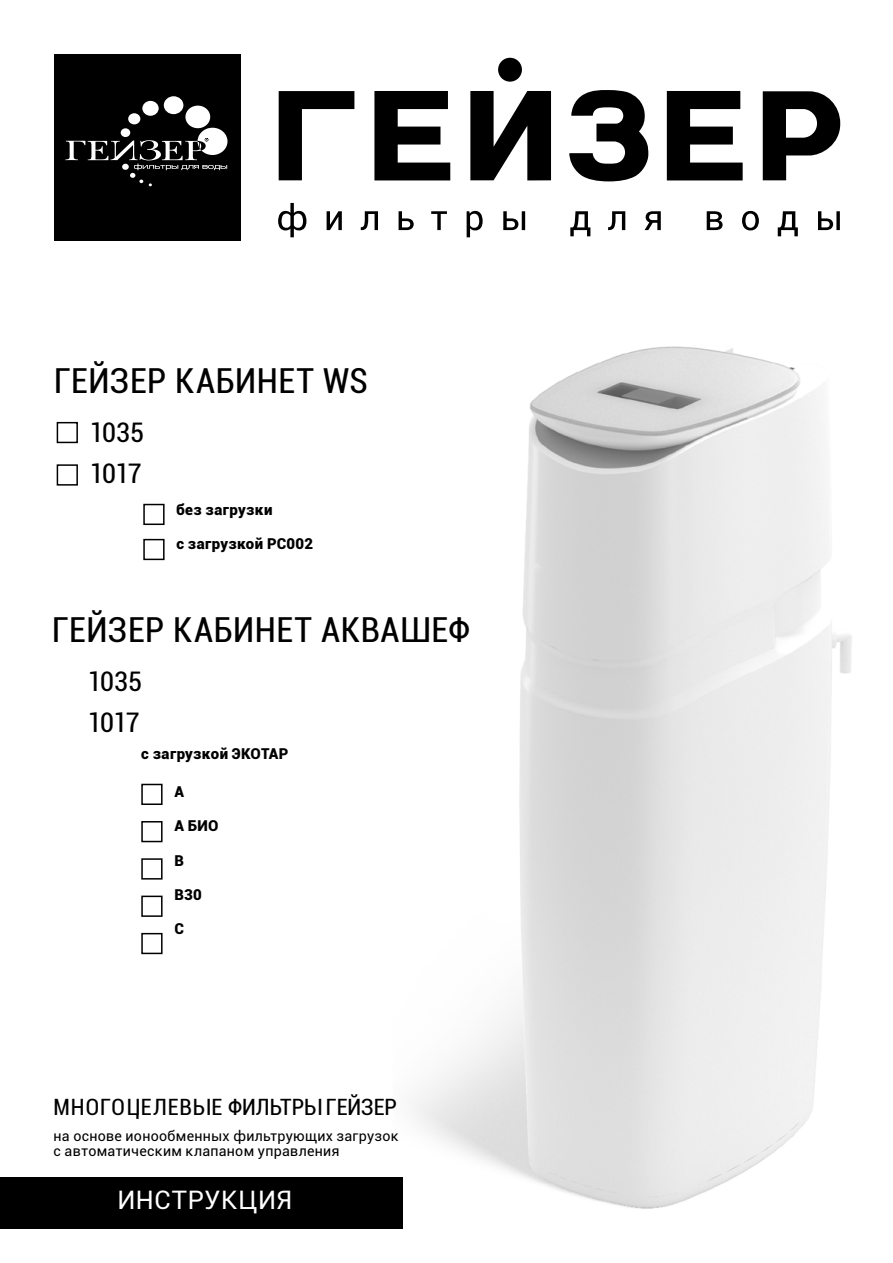
<style>
.page{position:relative;width:893px;height:1263px;background:#fff}
.page>*{position:absolute;margin:0;border:0;box-sizing:border-box;transform-origin:0 0}
.t1{font:condensed 34.5px "Roboto";letter-spacing:.015em;color:#000}
.t2{font:condensed 27px "Roboto";letter-spacing:-.04em;color:#000}
.t3{font:25.5px "Roboto";letter-spacing:.03em;color:#fff}
.t4{font:condensed 22.5px "Roboto";letter-spacing:.005em;color:#000}
.t5{font:900 15px "Roboto";letter-spacing:.02em;color:#000}
.t6{font:14.25px "Roboto";letter-spacing:.02em;color:#000}
</style>
<div class="page">
<img style="left:0;top:54px;width:852px;height:1175px">
<div style="left:54px;top:54px;width:186px;height:186px;background:#000"></div>
<div style="left:57px;top:422px;width:21px;height:21px;background:#fff;border:2px solid #000"></div>
<div style="left:57px;top:464px;width:21px;height:22px;background:#fff;border:2px solid #000"></div>
<div style="left:143px;top:504px;width:22px;height:21px;background:#fff;border:2px solid #000"></div>
<div style="left:141px;top:784px;width:22px;height:21px;background:#fff;border:2px solid #000"></div>
<div style="left:141px;top:858px;width:22px;height:21px;background:#fff;border:2px solid #000"></div>
<div style="left:143px;top:539px;width:22px;height:21px;background:#fff;border:2px solid #000"></div>
<div style="left:141px;top:821px;width:22px;height:21px;background:#fff;border:2px solid #000"></div>
<div style="left:141px;top:896px;width:22px;height:21px;background:#fff;border:2px solid #000"></div>
<div style="left:141px;top:933px;width:22px;height:21px;background:#fff;border:2px solid #000"></div>
<div style="left:0;top:1177px;width:403px;height:51px;background:#000"></div>
<div style="left:489px;top:60px;width:24px;height:24px;background:#fff;border-radius:50%"></div>
<div style="left:498px;top:58px;width:24px;height:24px;background:#000;border-radius:50%"></div>
<svg style="left:264px;top:91px;width:90px;height:92px"></svg>
<svg style="left:460px;top:91px;width:91px;height:92px"></svg>
<svg style="left:562px;top:90px;width:86px;height:94px"></svg>
<svg style="left:661px;top:91px;width:82px;height:92px"></svg>
<svg style="left:362px;top:91px;width:88px;height:92px"></svg>
<svg style="left:760px;top:91px;width:80px;height:92px"></svg>
<svg style="left:264px;top:203px;width:42px;height:37px"></svg>
<svg style="left:313px;top:211px;width:29px;height:22px"></svg>
<svg style="left:348px;top:211px;width:30px;height:22px"></svg>
<svg style="left:387px;top:211px;width:27px;height:22px"></svg>
<svg style="left:420px;top:211px;width:27px;height:22px"></svg>
<svg style="left:457px;top:211px;width:26px;height:29px"></svg>
<svg style="left:494px;top:211px;width:31px;height:22px"></svg>
<svg style="left:563px;top:211px;width:27px;height:28px"></svg>
<svg style="left:601px;top:211px;width:24px;height:22px"></svg>
<svg style="left:639px;top:211px;width:22px;height:22px"></svg>
<svg style="left:702px;top:211px;width:21px;height:22px"></svg>
<svg style="left:738px;top:211px;width:21px;height:22px"></svg>
<svg style="left:775px;top:211px;width:23px;height:28px"></svg>
<svg style="left:816px;top:211px;width:24px;height:22px"></svg>
<div style="left:142px;top:101px;width:17px;height:15px;background:#fff;border-radius:50%"></div>
<div style="left:164px;top:96px;width:19px;height:18px;background:#fff;border-radius:50%"></div>
<div style="left:128px;top:113px;width:12px;height:11px;background:#fff;border-radius:50%"></div>
<div style="left:185px;top:106px;width:25px;height:22px;background:#fff;border-radius:50%"></div>
<svg style="left:65px;top:128px;width:162px;height:58px"></svg>
<p class="t1" style="left:54px;top:357px;width:315px">ГЕЙЗЕР КАБИНЕТ WS</p>
<p class="t2" style="left:90px;top:414px;width:56px">1035</p>
<p class="t2" style="left:90px;top:455px;width:53px">1017</p>
<p class="t5" style="left:176px;top:499px;width:98px">без загрузки</p>
<p class="t5" style="left:176px;top:533px;width:138px">с загрузкой PC002</p>
<p class="t1" style="left:52px;top:606px;width:420px">ГЕЙЗЕР КАБИНЕТ АКВАШЕФ</p>
<p class="t2" style="left:88px;top:662px;width:56px">1035</p>
<p class="t2" style="left:88px;top:703px;width:53px">1017</p>
<p class="t5" style="left:141px;top:743px;width:149px">с загрузкой ЭКОТАР</p>
<p class="t5" style="left:174px;top:781px;width:11px">А</p>
<p class="t5" style="left:174px;top:815px;width:46px">А БИО</p>
<p class="t5" style="left:174px;top:850px;width:11px">В</p>
<p class="t5" style="left:174px;top:884px;width:29px">В30</p>
<p class="t5" style="left:174px;top:918px;width:11px">С</p>
<p class="t4" style="left:54px;top:1091px;width:345px">МНОГОЦЕЛЕВЫЕ ФИЛЬТРЫ ГЕЙЗЕР</p>
<p class="t6" style="left:54px;top:1126px;width:346px">на основе ионообменных фильтрующих загрузок</p>
<p class="t6" style="left:54px;top:1141px;width:287px">с автоматическим клапаном управления</p>
<p class="t3" style="left:117px;top:1182px;width:176px">ИНСТРУКЦИЯ</p>
</div>
